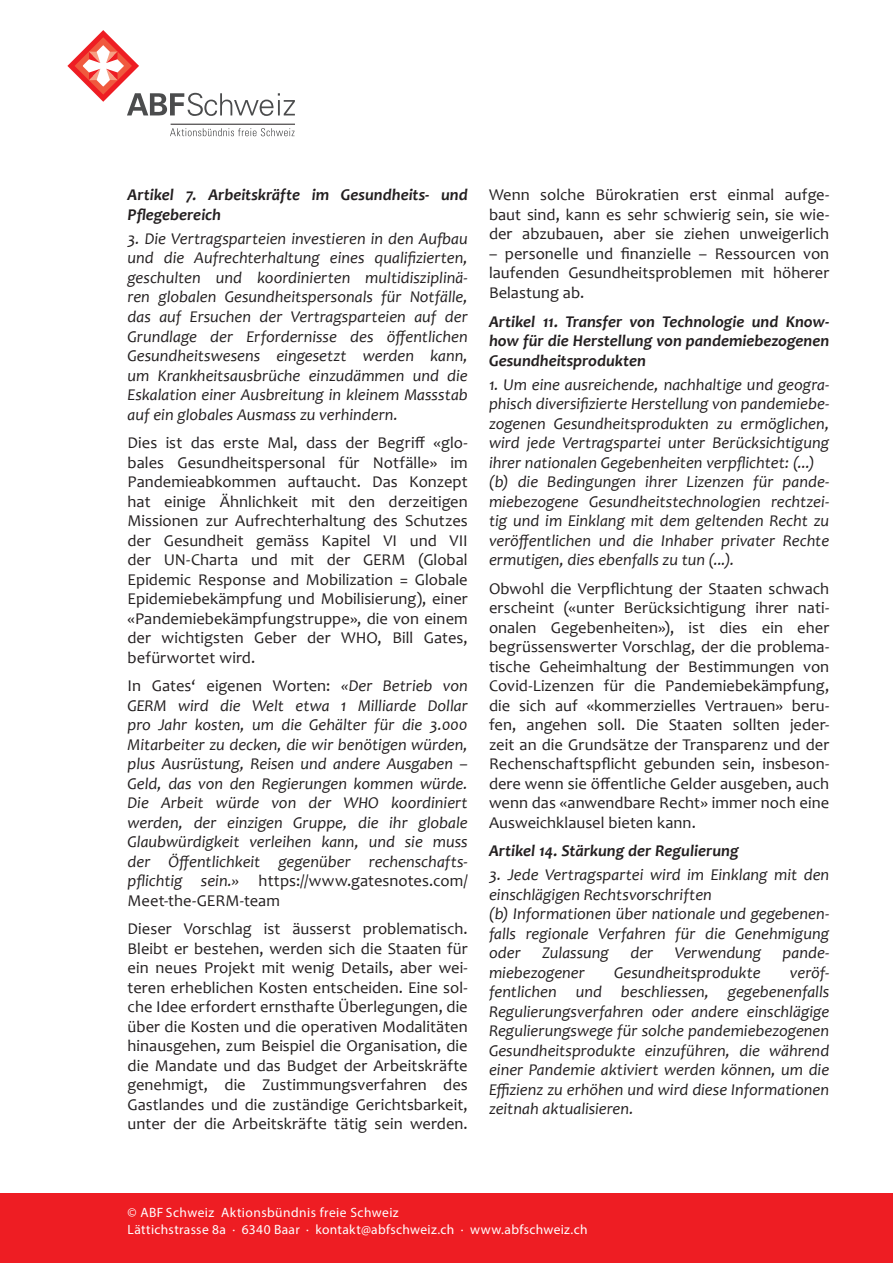
<style>
.page{position:relative;width:893px;height:1263px;background:#fff}
.page>*{position:absolute;margin:0;border:0;box-sizing:border-box;transform-origin:0 0}
.t1{font:italic 16.5px/19.5px "Candara";color:#231f20;text-align:justify}
.t2{font:16.5px/19.5px "Candara";letter-spacing:.005em;color:#231f20;text-align:justify}
.t3{font:italic 700 16.5px/19.5px "Candara";color:#231f20}
.t4{font:13.5px "Myriad Pro";letter-spacing:.03em;color:#fff}
.s1{font-style:normal}
</style>
<div class="page">
<svg style="left:127px;top:93px;width:168px;height:23px"></svg>
<svg style="left:71px;top:34px;width:64px;height:64px"></svg>
<div style="left:68px;top:31px;width:70px;height:70px;border:5px solid #ee1d23;border-radius:50%"></div>
<svg style="left:79px;top:41px;width:49px;height:50px"></svg>
<div style="left:76px;top:38px;width:55px;height:55px;border:6px solid #f0593e;border-radius:50%"></div>
<svg style="left:106px;top:52px;width:12px;height:11px"></svg>
<svg style="left:89px;top:52px;width:11px;height:11px"></svg>
<svg style="left:106px;top:69px;width:12px;height:11px"></svg>
<svg style="left:89px;top:69px;width:11px;height:11px"></svg>
<svg style="left:170px;top:128px;width:125px;height:8px"></svg>
<hr style="left:171px;top:124px;width:123px;height:1px;background:#231f20">
<div style="left:0;top:1193px;width:893px;height:70px;background:#ee1d23"></div>
<p class="t3" style="left:128px;top:185px;width:342px">Artikel 7. Arbeitskräfte im Gesundheits- und<br>Pflegebereich</p>
<p class="t1" style="left:128px;top:229px;width:342px">3. Die Vertragsparteien investieren in den Aufbau und die Aufrechterhaltung eines qualifizierten, geschulten und koordinierten multidisziplinä&shy;ren globalen Gesundheitspersonals für Notfälle, das auf Ersuchen der Vertragsparteien auf der Grundlage der Erfordernisse des öffentlichen Gesundheitswesens eingesetzt werden kann, um Krankheitsausbrüche einzudämmen und die Eskalation einer Ausbreitung in kleinem Massstab auf ein globales Ausmass zu verhindern.</p>
<p class="t2" style="left:128px;top:433px;width:342px">Dies ist das erste Mal, dass der Begriff «glo&shy;bales Gesundheitspersonal für Notfälle» im Pandemieabkommen auftaucht. Das Konzept hat einige Ähnlichkeit mit den derzeitigen Missionen zur Aufrechterhaltung des Schutzes der Gesundheit gemäss Kapitel VI und VII der UN-Charta und mit der GERM (Global Epidemic Response and Mobilization = Globale Epidemiebekämpfung und Mobilisierung), einer «Pandemiebekämpfungstruppe», die von einem der wichtigsten Geber der WHO, Bill Gates, befürwortet wird.</p>
<p class="t1" style="left:128px;top:676px;width:342px"><span class="s1">In Gates‘ eigenen Worten:</span> «Der Betrieb von GERM wird die Welt etwa 1 Milliarde Dollar pro Jahr kosten, um die Gehälter für die 3.000<br>Mitarbeiter zu decken, die wir benötigen würden, plus Ausrüstung, Reisen und andere Ausgaben – Geld, das von den Regierungen kommen würde.<br>Die Arbeit würde von der WHO koordiniert werden, der einzigen Gruppe, die ihr globale Glaubwürdigkeit verleihen kann, und sie muss der Öffentlichkeit gegenüber rechenschafts&shy;pflichtig sein.» <span class="s1">https://www.gatesnotes.com/ Meet-the-GERM-team</span></p>
<p class="t2" style="left:128px;top:919px;width:342px">Dieser Vorschlag ist äusserst problematisch.<br>Bleibt er bestehen, werden sich die Staaten für ein neues Projekt mit wenig Details, aber wei&shy;teren erheblichen Kosten entscheiden. Eine sol&shy;che Idee erfordert ernsthafte Überlegungen, die über die Kosten und die operativen Modalitäten hinausgehen, zum Beispiel die Organisation, die die Mandate und das Budget der Arbeitskräfte genehmigt, die Zustimmungsverfahren des Gastlandes und die zuständige Gerichtsbarkeit, unter der die Arbeitskräfte tätig sein werden.</p>
<p class="t2" style="left:489px;top:185px;width:342px">Wenn solche Bürokratien erst einmal aufge&shy;baut sind, kann es sehr schwierig sein, sie wie&shy;der abzubauen, aber sie ziehen unweigerlich</p>
<p class="t2" style="left:489px;top:244px;width:342px">– personelle und finanzielle – Ressourcen von laufenden Gesundheitsproblemen mit höherer Belastung ab.</p>
<p class="t3" style="left:489px;top:311px;width:342px;text-align:justify">Artikel 11. Transfer von Technologie und Know&shy;how für die Herstellung von pandemiebezogenen Gesundheitsprodukten</p>
<p class="t1" style="left:489px;top:374px;width:342px">1. Um eine ausreichende, nachhaltige und geogra&shy;phisch diversifizierte Herstellung von pandemiebe&shy;zogenen Gesundheitsprodukten zu ermöglichen, wird jede Vertragspartei unter Berücksichtigung ihrer nationalen Gegebenheiten verpflichtet: (...)</p>
<p class="t1" style="left:489px;top:472px;width:342px">(b) die Bedingungen ihrer Lizenzen für pande&shy;miebezogene Gesundheitstechnologien rechtzei&shy;tig und im Einklang mit dem geltenden Recht zu veröffentlichen und die Inhaber privater Rechte ermutigen, dies ebenfalls zu tun (...).</p>
<p class="t2" style="left:489px;top:578px;width:342px">Obwohl die Verpflichtung der Staaten schwach erscheint («unter Berücksichtigung ihrer nati&shy;onalen Gegebenheiten»), ist dies ein eher begrüssenswerter Vorschlag, der die problema&shy;tische Geheimhaltung der Bestimmungen von Covid-Lizenzen für die Pandemiebekämpfung, die sich auf «kommerzielles Vertrauen» beru&shy;fen, angehen soll. Die Staaten sollten jeder&shy;zeit an die Grundsätze der Transparenz und der Rechenschaftspflicht gebunden sein, insbeson&shy;dere wenn sie öffentliche Gelder ausgeben, auch wenn das «anwendbare Recht» immer noch eine Ausweichklausel bieten kann.</p>
<p class="t3" style="left:489px;top:841px;width:251px">Artikel 14. Stärkung der Regulierung</p>
<p class="t1" style="left:489px;top:865px;width:342px">3. Jede Vertragspartei wird im Einklang mit den einschlägigen Rechtsvorschriften</p>
<p class="t1" style="left:489px;top:904px;width:342px">(b) Informationen über nationale und gegebenen&shy;falls regionale Verfahren für die Genehmigung oder</p>
<p class="t1" style="left:542px;top:943px;width:68px">Zulassung</p>
<p class="t1" style="left:630px;top:943px;width:24px">der</p>
<p class="t1" style="left:675px;top:943px;width:88px">Verwendung</p>
<p class="t1" style="left:783px;top:943px;width:48px">pande-</p>
<p class="t1" style="left:489px;top:962px;width:97px">miebezogener</p>
<p class="t1" style="left:614px;top:962px;width:148px">Gesundheitsprodukte</p>
<p class="t1" style="left:489px;top:962px;width:342px;text-indent:301px">veröf&shy;fentlichen und beschliessen, gegebenenfalls Regulierungsverfahren oder andere einschlägige Regulierungswege für solche pandemiebezogenen Gesundheitsprodukte einzuführen, die während einer Pandemie aktiviert werden können, um die Effizienz zu erhöhen und wird diese Informationen zeitnah aktualisieren.</p>
<p class="t4" style="left:128px;top:1204px;width:273px">© ABF Schweiz Aktionsbündnis freie Schweiz</p>
<p class="t4" style="left:128px;top:1221px;width:461px">Lättichstrasse 8a · 6340 Baar · kontakt@abfschweiz.ch · www.abfschweiz.ch</p>
</div>
